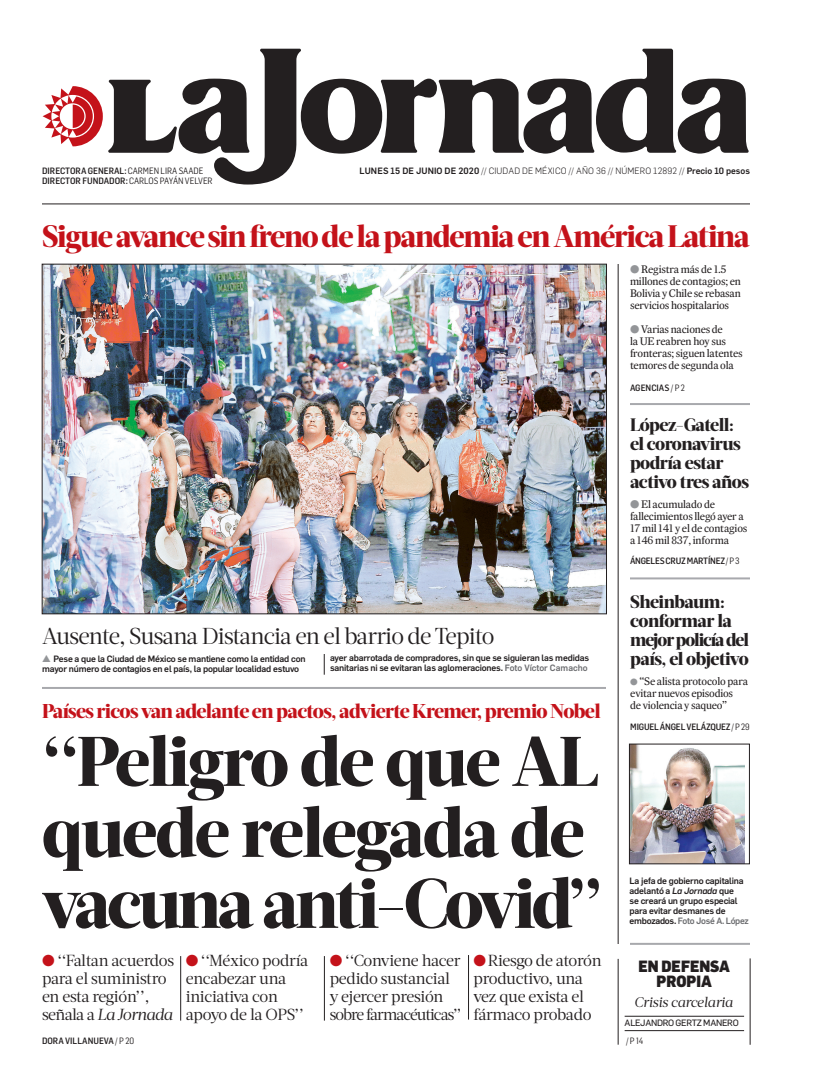
<style>
.page{position:relative;width:822px;height:1089px;background:#fff}
.page>*{position:absolute;margin:0;border:0;box-sizing:border-box;transform-origin:0 0}
.CABEZA_72{font:800 70px/71px "Acta Headline";letter-spacing:-.035em;color:#231f20}
.CABEZA_FOTO_24{font:800 31px "Acta Headline";letter-spacing:-.045em;color:#c4121a}
.CABEZA_FOTO_ACTA_BOO{font:23px "Acta Headline";letter-spacing:-.04em;color:#231f20}
.BALAZO_ROJO_19{font:800 20px "Acta Headline";letter-spacing:-.035em;color:#c4121a}
.AVISO_18{font:800 18px/19px "Acta Headline";letter-spacing:-.03em;color:#231f20}
.SUMARIO_17{font:16px/18px "Acta Deck";letter-spacing:-.025em;color:#231f20}
.CABEZA_56{font:900 16px/15px "Flama";color:#231f20;text-align:center;scale:.9 1}
.t1{font:italic 14px "Acta Deck";letter-spacing:-.02em;color:#231f20}
.SUMARIO_9_5{font:11px/12px "Expresso Tx";letter-spacing:-.02em;color:#231f20}
.PIE_DE_FOTO_SIN_PLEC{font:500 9px/10px "Flama";letter-spacing:-.02em;color:#231f20}
.CREDITO_PORTADA{font:500 9px "Flama Semicond";color:#231f20}
.FECHA_AÑO_NUM_PORTAD{font:300 9px "Flama";letter-spacing:.015em;color:#231f20}
.SUMARIO_9_5-2{font:500 9px "Flama Semicond";letter-spacing:-.02em;color:#231f20}
.CREDITO_COLUMNA{font:9px "Flama Basic";letter-spacing:-.025em;color:#231f20}
.SUMARIO_9_5-3{font:500 9px "Flama Semicond";color:#231f20}
.SUMARIO_9_5-4{font:9px "Flama Semicond";color:#231f20}
.s1{font-weight:400}
.s2{font-weight:500}
.s3{color:#939598}
.s4{color:#6c6d70}
.s5{color:#c4121a}
.s6{font-style:italic}
.s7{font-size:9px;color:#939598}
</style>
<div class="page">
<svg style="left:43px;top:49px;width:706px;height:136px"></svg>
<hr style="left:42px;top:204px;width:708px;height:1px;background:#231f20">
<img style="left:44px;top:266px;width:561px;height:346px">
<hr style="left:42px;top:687px;width:564px;height:2px;background:#a8a9ad">
<hr style="left:181px;top:956px;width:1px;height:65px;background:#231f20">
<hr style="left:324px;top:956px;width:1px;height:65px;background:#231f20">
<hr style="left:468px;top:955px;width:1px;height:65px;background:#231f20">
<svg style="left:324px;top:654px;width:1px;height:21px"></svg>
<hr style="left:630px;top:577px;width:120px;height:2px;background:#a8a9ad">
<hr style="left:630px;top:403px;width:120px;height:2px;background:#a8a9ad">
<hr style="left:750px;top:958px;width:1px;height:87px;background:#231f20">
<hr style="left:618px;top:959px;width:1px;height:86px;background:#231f20">
<hr style="left:625px;top:1016px;width:119px;height:1px;background:#231f20">
<hr style="left:625px;top:1030px;width:119px;height:1px;background:#231f20">
<hr style="left:618px;top:264px;width:1px;height:680px;background:#231f20">
<img style="left:631px;top:746px;width:114px;height:116px">
<div style="left:629px;top:744px;width:121px;height:120px;border:1px solid #231f20"></div>
<hr style="left:630px;top:943px;width:120px;height:2px;background:#a8a9ad">
<p class="CREDITO_PORTADA" style="left:42px;top:165px;width:163px">DIRECTORA GENERAL: <span class="s1">CARMEN LIRA SAADE</span></p>
<p class="FECHA_AÑO_NUM_PORTAD" style="left:360px;top:164px;width:392px"><span class="s2">LUNES 15 DE JUNIO DE 2020</span> // CIUDAD DE MÉXICO // AÑO 36 // NÚMERO 12892 // <span class="s2">Precio 10 pesos</span></p>
<p class="CREDITO_PORTADA" style="left:42px;top:175px;width:172px">DIRECTOR FUNDADOR: <span class="s1">CARLOS PAYÁN VELVER</span></p>
<p class="CABEZA_FOTO_24" style="left:42px;top:218px;width:709px">Sigue avance sin freno de la pandemia en América Latina</p>
<p class="SUMARIO_9_5" style="left:630px;top:263px;width:112px"><span class="s3">●</span> Registra más de 1.5 millones de contagios; en<br>Bolivia y Chile se rebasan servicios hospitalarios</p>
<p class="SUMARIO_9_5" style="left:630px;top:323px;width:114px"><span class="s3">●</span> Varias naciones de<br>la UE reabren hoy sus fronteras; siguen latentes temores de segunda ola</p>
<p class="SUMARIO_9_5-3" style="left:630px;top:382px;width:57px">AGENCIAS <span class="s1">/ P 2</span></p>
<p class="CABEZA_FOTO_ACTA_BOO" style="left:42px;top:623px;width:454px">Ausente, Susana Distancia en el barrio de Tepito</p>
<p class="PIE_DE_FOTO_SIN_PLEC" style="left:42px;top:653px;width:265px"><span class="s3">▲</span> Pese a que la Ciudad de México se mantiene como la entidad con mayor número de contagios en el país, la popular localidad estuvo</p>
<p class="PIE_DE_FOTO_SIN_PLEC" style="left:330px;top:653px;width:261px">ayer abarrotada de compradores, sin que se siguieran las medidas sanitarias ni se evitaran las aglomeraciones. <span class="s4">Foto Víctor Camacho</span></p>
<p class="BALAZO_ROJO_19" style="left:42px;top:699px;width:560px">Países ricos van adelante en pactos, advierte Kremer, premio Nobel</p>
<p class="CABEZA_72" style="left:42px;top:727px;width:562px">‘‘Peligro de que AL quede relegada de vacuna anti-Covid’’</p>
<p class="SUMARIO_17" style="left:42px;top:952px;width:134px"><span class="s5">●</span> ‘‘Faltan acuerdos para el suministro en esta región’’, señala a <span class="s6">La Jornada</span></p>
<p class="SUMARIO_17" style="left:186px;top:952px;width:124px"><span class="s5">●</span> ‘‘México podría encabezar una iniciativa con apoyo de la OPS’’</p>
<p class="SUMARIO_17" style="left:330px;top:952px;width:133px"><span class="s5">●</span> ‘‘Conviene hacer pedido sustancial y ejercer presión sobre farmacéuticas’’</p>
<p class="SUMARIO_17" style="left:474px;top:952px;width:130px"><span class="s5">●</span> Riesgo de atorón productivo, una vez que exista el fármaco probado</p>
<p class="CREDITO_PORTADA" style="left:42px;top:1035px;width:94px">DORA VILLANUEVA <span class="s1">/ P 20</span></p>
<p class="AVISO_18" style="left:630px;top:416px;width:121px">López-Gatell: el coronavirus podría estar activo tres años</p>
<p class="SUMARIO_9_5" style="left:630px;top:498px;width:119px"><span class="s3">●</span> El acumulado de fallecimientos llegó ayer a<br>17 mil 141 y el de contagios a 146 mil 837, informa</p>
<p class="SUMARIO_9_5-2" style="left:630px;top:555px;width:111px">ÁNGELES CRUZ MARTÍNEZ <span class="s1">/ P 3</span></p>
<p class="AVISO_18" style="left:630px;top:592px;width:120px">Sheinbaum: conformar la mejor policía del país, el objetivo</p>
<p class="SUMARIO_9_5" style="left:630px;top:675px;width:119px"><span class="s7">●</span> ‘‘Se alista protocolo para evitar nuevos episodios<br>de violencia y saqueo’’</p>
<p class="SUMARIO_9_5-2" style="left:630px;top:720px;width:121px">MIGUEL ÁNGEL VELÁZQUEZ <span class="s1">/ P 29</span></p>
<p class="PIE_DE_FOTO_SIN_PLEC" style="left:630px;top:875px;width:121px">La jefa de gobierno capitalina adelantó a <span class="s6">La Jornada</span> que<br>se creará un grupo especial para evitar desmanes de embozados. <span class="s4">Foto José A. López</span></p>
<p class="CABEZA_56" style="left:639px;top:958px;width:103px">EN DEFENSA<br>PROPIA</p>
<p class="CREDITO_COLUMNA" style="left:625px;top:1016px;width:116px">ALEJANDRO GERTZ MANERO</p>
<p class="t1" style="left:634px;top:994px;width:100px">Crisis carcelaria</p>
<p class="SUMARIO_9_5-4" style="left:626px;top:1035px;width:19px">/ P 14</p>
</div>
